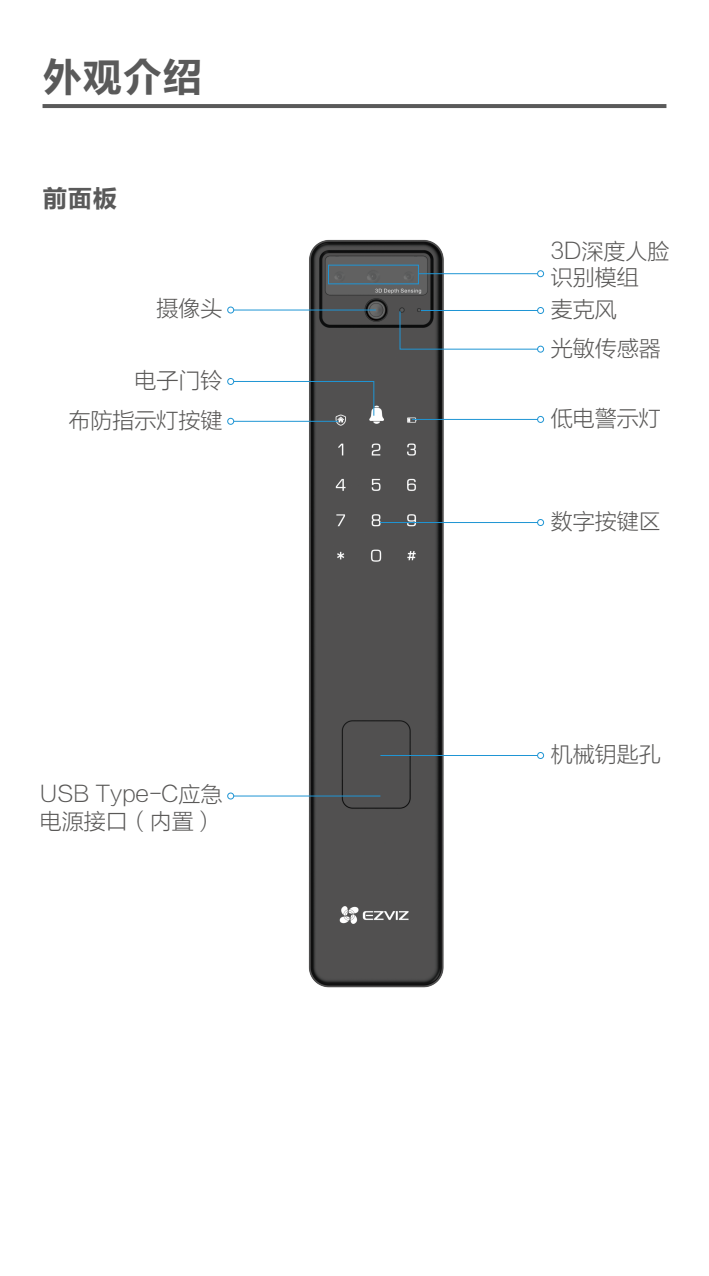
<style>
.page{position:relative;width:709px;height:1276px;background:#fff}
.page>*{position:absolute;margin:0;border:0;box-sizing:border-box;transform-origin:0 0}
.t1{font:40px "FZLTCHJW GB1 0";color:#5a5a5a}
.t2{font:25px "FZLTCHJW GB1 0";color:#5a5a5a}
.t3{font:22px/26.4px "FZLTXHJW GB1 0";color:#595857}
</style>
<div class="page">
<hr style="left:43px;top:104px;width:623px;height:4px;background:#5a5a5a">
<img style="left:306px;top:239px;width:139px;height:749px">
<div style="left:537px;top:270px;width:7px;height:7px;border:1px solid #1f95d4;border-radius:50%"></div>
<div style="left:227px;top:378px;width:7px;height:7px;border:1px solid #1f95d4;border-radius:50%"></div>
<hr style="left:380px;top:755px;width:157px;height:1px;background:#1f95d4">
<div style="left:537px;top:752px;width:7px;height:7px;border:1px solid #1f95d4;border-radius:50%"></div>
<hr style="left:234px;top:795px;width:146px;height:1px;background:#1f95d4">
<div style="left:227px;top:792px;width:7px;height:7px;border:1px solid #1f95d4;border-radius:50%"></div>
<div style="left:227px;top:418px;width:7px;height:7px;border:1px solid #1f95d4;border-radius:50%"></div>
<div style="left:227px;top:306px;width:7px;height:7px;border:1px solid #1f95d4;border-radius:50%"></div>
<hr style="left:234px;top:309px;width:142px;height:1px;background:#1f95d4">
<div style="left:537px;top:416px;width:7px;height:7px;border:1px solid #1f95d4;border-radius:50%"></div>
<hr style="left:412px;top:419px;width:126px;height:1px;background:#1f95d4">
<div style="left:537px;top:307px;width:7px;height:7px;border:1px solid #1f95d4;border-radius:50%"></div>
<div style="left:537px;top:519px;width:7px;height:7px;border:1px solid #1f95d4;border-radius:50%"></div>
<hr style="left:380px;top:522px;width:158px;height:1px;background:#1f95d4">
<div style="left:537px;top:346px;width:7px;height:7px;border:1px solid #1f95d4;border-radius:50%"></div>
<svg style="left:399px;top:307px;width:144px;height:45px"></svg>
<svg style="left:228px;top:378px;width:147px;height:46px"></svg>
<hr style="left:418px;top:273px;width:119px;height:1px;background:#1f95d4">
<div style="left:328px;top:265px;width:91px;height:19px;border:1px solid #1f95d4"></div>
<h1 class="t1" style="left:43px;top:55px;width:161px">外观介绍</h1>
<p class="t2" style="left:43px;top:184px;width:76px">前面板</p>
<p class="t3" style="left:156px;top:296px;width:67px">摄像头</p>
<p class="t3" style="left:68px;top:361px;width:155px;line-height:39.5px;text-align:right">电子门铃<br>布防指示灯按键</p>
<p class="t3" style="left:40px;top:781px;width:184px">USB Type- C应急电源接口（内置）</p>
<p class="t3" style="left:551px;top:238px;width:120px">3D深度人脸识别模组</p>
<p class="t3" style="left:551px;top:296px;width:67px">麦克风</p>
<p class="t3" style="left:551px;top:335px;width:111px">光敏传感器</p>
<p class="t3" style="left:551px;top:405px;width:111px">低电警示灯</p>
<p class="t3" style="left:551px;top:508px;width:111px">数字按键区</p>
<p class="t3" style="left:551px;top:741px;width:111px">机械钥匙孔</p>
</div>
